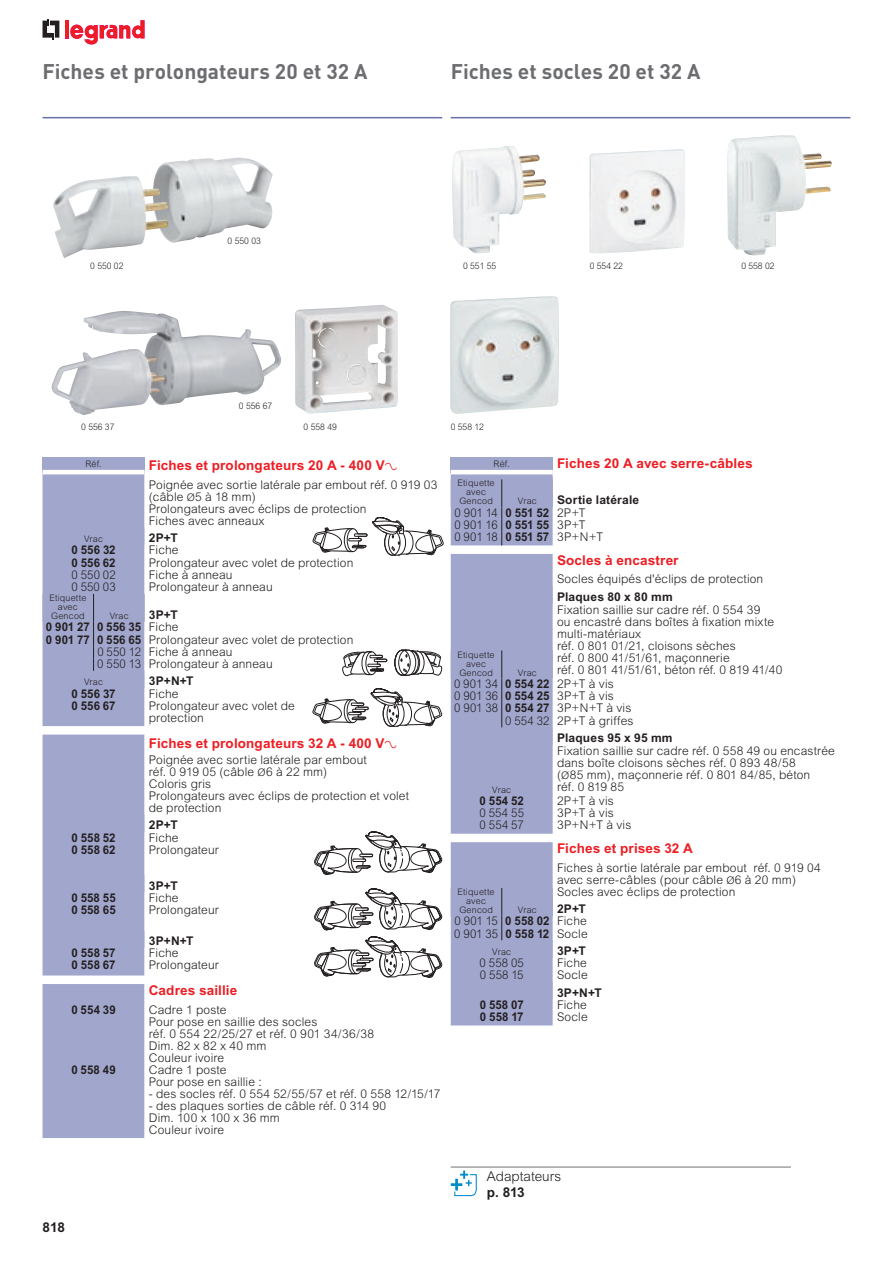
<style>
.page{position:relative;width:893px;height:1263px;background:#fff}
.page>*{position:absolute;margin:0;border:0;box-sizing:border-box;transform-origin:0 0}
.t1{font:700 21px "DIN Pro";color:#6c6d70}
.t2{font:700 13.5px "Arial";letter-spacing:.01em;color:#ee1d23}
.t3{font:300 13.5px/15.8px "Arial";color:#231f20}
.t4{font:700 13.5px "Arial";color:#231f20}
.t5{font:300 12px/12px "Arial";letter-spacing:.01em;color:#231f20}
.t6{font:300 12px/12.3px "Arial";letter-spacing:.01em;color:#231f20;scale:.95 1}
.t7{font:700 12px/12.3px "Arial";letter-spacing:.015em;color:#231f20}
.t8{font:700 12px "Arial";letter-spacing:.015em;color:#231f20;scale:.95 1}
.t9{font:300 9px/9px "Arial";letter-spacing:.02em;color:#231f20;text-align:center}
.t10{font:300 9px "Arial";letter-spacing:.02em;color:#231f20;scale:.95 1}
.s1{font-family:"Legrand 2007";font-weight:400}
.s2{font-weight:300}
.s3{font-weight:700}
</style>
<div class="page">
<svg style="left:43px;top:19px;width:16px;height:20px"></svg>
<hr style="left:65px;top:20px;width:4px;height:18px;background:#ee1d23">
<svg style="left:70px;top:20px;width:75px;height:25px"></svg>
<hr style="left:43px;top:117px;width:399px;height:1px;background:#6770a6">
<hr style="left:451px;top:117px;width:399px;height:1px;background:#6770a6">
<img style="left:155px;top:158px;width:118px;height:85px">
<img style="left:53px;top:176px;width:116px;height:82px">
<img style="left:84px;top:311px;width:197px;height:94px">
<img style="left:51px;top:349px;width:114px;height:66px">
<img style="left:295px;top:305px;width:103px;height:109px">
<img style="left:452px;top:146px;width:94px;height:107px">
<img style="left:590px;top:149px;width:95px;height:104px">
<img style="left:727px;top:135px;width:105px;height:121px">
<img style="left:450px;top:296px;width:109px;height:118px">
<div style="left:43px;top:457px;width:102px;height:269px;background:#a1a6cd"></div>
<div style="left:43px;top:735px;width:102px;height:240px;background:#a1a6cd"></div>
<div style="left:43px;top:984px;width:102px;height:154px;background:#a1a6cd"></div>
<svg style="left:312px;top:517px;width:132px;height:39px"></svg>
<svg style="left:342px;top:651px;width:45px;height:25px"></svg>
<svg style="left:394px;top:649px;width:48px;height:27px"></svg>
<svg style="left:312px;top:688px;width:130px;height:39px"></svg>
<svg style="left:314px;top:831px;width:128px;height:44px"></svg>
<svg style="left:314px;top:888px;width:128px;height:42px"></svg>
<svg style="left:314px;top:936px;width:128px;height:42px"></svg>
<svg style="left:451px;top:457px;width:102px;height:88px;background:#a4a9cd"></svg>
<div style="left:451px;top:554px;width:102px;height:280px;background:#a1a6cd"></div>
<div style="left:451px;top:842px;width:102px;height:183px;background:#a1a6cd"></div>
<hr style="left:451px;top:1166px;width:340px;height:1px;background:#808285">
<svg style="left:451px;top:1170px;width:26px;height:26px"></svg>
<p class="t1" style="left:43px;top:54px;width:327px">Fiches et prolongateurs 20 et 32 A</p>
<p class="t1" style="left:451px;top:54px;width:251px">Fiches et socles 20 et 32 A</p>
<p class="t10" style="left:90px;top:260px;width:37px">0 550 02</p>
<p class="t10" style="left:228px;top:236px;width:37px">0 550 03</p>
<p class="t10" style="left:239px;top:400px;width:37px">0 556 67</p>
<p class="t10" style="left:463px;top:261px;width:37px">0 551 55</p>
<p class="t10" style="left:590px;top:261px;width:37px">0 554 22</p>
<p class="t10" style="left:741px;top:261px;width:37px">0 558 02</p>
<p class="t10" style="left:81px;top:422px;width:37px">0 556 37</p>
<p class="t10" style="left:304px;top:422px;width:37px">0 558 49</p>
<p class="t10" style="left:451px;top:422px;width:37px">0 558 12</p>
<p class="t9" style="left:85px;top:459px;width:18px">Réf.</p>
<p class="t2" style="left:149px;top:458px;width:251px">Fiches et prolongateurs 20 A - 400 V<span class="s1">A</span></p>
<p class="t5" style="left:149px;top:479px;width:290px">Poignée avec sortie latérale par embout réf. 0 919 03 (câble <span class="s1">Ø</span>5 à 18 mm)<br>Prolongateurs avec éclips de protection<br>Fiches avec anneaux</p>
<p class="t9" style="left:84px;top:534px;width:21px">Vrac</p>
<p class="t7" style="left:149px;top:532px;width:30px">2P+T</p>
<p class="t8" style="left:71px;top:543px;width:48px">0 556 32</p>
<p class="t5" style="left:149px;top:544px;width:31px">Fiche</p>
<p class="t8" style="left:71px;top:555px;width:48px">0 556 62</p>
<p class="t5" style="left:149px;top:556px;width:206px">Prolongateur avec volet de protection</p>
<p class="t6" style="left:71px;top:568px;width:48px">0 550 02</p>
<p class="t5" style="left:149px;top:569px;width:85px">Fiche à anneau</p>
<p class="t6" style="left:71px;top:581px;width:48px">0 550 03</p>
<p class="t5" style="left:149px;top:581px;width:125px">Prolongateur à anneau</p>
<p class="t9" style="left:49px;top:593px;width:38px">Etiquette avec<br>Gencod</p>
<p class="t9" style="left:494px;top:459px;width:18px">Réf.</p>
<p class="t2" style="left:557px;top:455px;width:197px">Fiches 20 A avec serre-câbles</p>
<p class="t9" style="left:458px;top:479px;width:38px">Etiquette avec<br>Gencod</p>
<p class="t7" style="left:454px;top:494px;width:186px;text-indent:103px">Sortie latérale<br><span class="s2">0 901 14</span> 0 551 52 <span class="s2">2P+T<br>0 901 16</span> 0 551 55 <span class="s2">3P+T<br>0 901 18</span> 0 551 57 <span class="s2">3P+N+T</span></p>
<p class="t2" style="left:557px;top:552px;width:123px">Socles à encastrer</p>
<p class="t5" style="left:557px;top:570px;width:208px;line-height:17.4px">Socles équipés d'éclips de protection<br><span class="s3">Plaques 80 x 80 mm</span></p>
<p class="t9" style="left:518px;top:497px;width:21px">Vrac</p>
<p class="t5" style="left:557px;top:604px;width:227px">Fixation saillie sur cadre réf. 0 554 39<br>ou encastré dans boîtes à fixation mixte multi-matériaux<br>réf. 0 801 01/21, cloisons sèches<br>réf. 0 800 41/51/61, maçonnerie<br>réf. 0 801 41/51/61, béton réf. 0 819 41/40</p>
<p class="t6" style="left:454px;top:677px;width:170px">0 901 34 <span class="s3">0 554 22</span> 2P+T à vis</p>
<p class="t6" style="left:454px;top:690px;width:170px">0 901 36 <span class="s3">0 554 25</span> 3P+T à vis</p>
<p class="t6" style="left:454px;top:702px;width:188px">0 901 38 <span class="s3">0 554 27</span> 3P+N+T à vis</p>
<p class="t6" style="left:505px;top:714px;width:137px">0 554 32 2P+T à griffes</p>
<p class="t7" style="left:557px;top:731px;width:117px">Plaques 95 x 95 mm</p>
<p class="t9" style="left:110px;top:611px;width:21px">Vrac</p>
<p class="t7" style="left:149px;top:608px;width:30px">3P+T</p>
<p class="t8" style="left:46px;top:620px;width:141px">0 901 27 0 556 35 <span class="s2">Fiche</span></p>
<p class="t5" style="left:46px;top:633px;width:309px"><span class="s3">0 901 77 0 556 65</span> Prolongateur avec volet de protection</p>
<p class="t6" style="left:97px;top:645px;width:144px">0 550 12 Fiche à anneau</p>
<p class="t6" style="left:97px;top:658px;width:186px">0 550 13 Prolongateur à anneau</p>
<p class="t9" style="left:84px;top:678px;width:21px">Vrac</p>
<p class="t7" style="left:149px;top:675px;width:46px">3P+N+T</p>
<p class="t8" style="left:72px;top:686px;width:48px">0 556 37</p>
<p class="t5" style="left:149px;top:687px;width:31px">Fiche</p>
<p class="t8" style="left:71px;top:698px;width:48px">0 556 67</p>
<p class="t5" style="left:149px;top:700px;width:148px">Prolongateur avec volet de protection</p>
<p class="t2" style="left:149px;top:735px;width:251px">Fiches et prolongateurs 32 A - 400 V<span class="s1">A</span></p>
<p class="t5" style="left:149px;top:754px;width:262px">Poignée avec sortie latérale par embout<br>réf. 0 919 05 (câble <span class="s1">Ø</span>6 à 22 mm)<br>Coloris gris<br>Prolongateurs avec éclips de protection et volet de protection</p>
<p class="t7" style="left:149px;top:819px;width:30px">2P+T</p>
<p class="t8" style="left:71px;top:830px;width:48px">0 558 52</p>
<p class="t5" style="left:149px;top:831px;width:31px">Fiche</p>
<p class="t8" style="left:71px;top:843px;width:48px">0 558 62</p>
<p class="t5" style="left:149px;top:844px;width:71px">Prolongateur</p>
<p class="t7" style="left:149px;top:879px;width:30px">3P+T</p>
<p class="t8" style="left:71px;top:891px;width:48px">0 558 55</p>
<p class="t5" style="left:149px;top:892px;width:31px">Fiche</p>
<p class="t8" style="left:71px;top:903px;width:48px">0 558 65</p>
<p class="t5" style="left:149px;top:904px;width:71px">Prolongateur</p>
<p class="t7" style="left:149px;top:934px;width:46px">3P+N+T</p>
<p class="t8" style="left:71px;top:946px;width:48px">0 558 57</p>
<p class="t5" style="left:149px;top:947px;width:31px">Fiche</p>
<p class="t8" style="left:71px;top:958px;width:48px">0 558 67</p>
<p class="t5" style="left:149px;top:959px;width:71px">Prolongateur</p>
<p class="t2" style="left:149px;top:982px;width:90px">Cadres saillie</p>
<p class="t8" style="left:71px;top:1002px;width:48px">0 554 39</p>
<p class="t5" style="left:149px;top:1003px;width:227px">Cadre 1 poste<br>Pour pose en saillie des socles<br>réf. 0 554 22/25/27 et réf. 0 901 34/36/38<br>Dim. 82 x 82 x 40 mm<br>Couleur ivoire</p>
<p class="t8" style="left:71px;top:1062px;width:48px">0 558 49</p>
<p class="t5" style="left:149px;top:1063px;width:114px">Cadre 1 poste<br>Pour pose en saillie :</p>
<p class="t5" style="left:149px;top:1087px;width:293px">- des socles réf. 0 554 52/55/57 et réf. 0 558 12/15/17</p>
<p class="t5" style="left:149px;top:1099px;width:239px">- des plaques sorties de câble réf. 0 314 90<br>Dim. 100 x 100 x 36 mm<br>Couleur ivoire</p>
<p class="t9" style="left:458px;top:650px;width:38px">Etiquette avec<br>Gencod</p>
<p class="t9" style="left:518px;top:668px;width:21px">Vrac</p>
<p class="t5" style="left:557px;top:745px;width:279px">Fixation saillie sur cadre réf. 0 558 49 ou encastrée dans boîte cloisons sèches réf. 0 893 48/58<br>(<span class="s1">Ø</span>85 mm), maçonnerie réf. 0 801 84/85, béton<br>réf. 0 819 85</p>
<p class="t9" style="left:492px;top:785px;width:21px">Vrac</p>
<p class="t8" style="left:480px;top:794px;width:48px">0 554 52</p>
<p class="t5" style="left:557px;top:795px;width:58px">2P+T à vis</p>
<p class="t6" style="left:479px;top:807px;width:48px">0 554 55</p>
<p class="t5" style="left:557px;top:807px;width:58px">3P+T à vis</p>
<p class="t6" style="left:480px;top:819px;width:48px">0 554 57</p>
<p class="t5" style="left:557px;top:819px;width:76px">3P+N+T à vis</p>
<p class="t2" style="left:557px;top:840px;width:137px">Fiches et prises 32 A</p>
<p class="t9" style="left:458px;top:887px;width:38px">Etiquette avec<br>Gencod</p>
<p class="t5" style="left:557px;top:861px;width:265px">Fiches à sortie latérale par embout réf. 0 919 04 avec serre-câbles (pour câble <span class="s1">Ø</span>6 à 20 mm)<br>Socles avec éclips de protection</p>
<p class="t6" style="left:454px;top:903px;width:142px;text-indent:103px"><span class="s3">2P+T<br></span>0 901 15 <span class="s3">0 558 02</span> Fiche<br>0 901 35 <span class="s3">0 558 12</span> Socle</p>
<p class="t9" style="left:492px;top:947px;width:21px">Vrac</p>
<p class="t7" style="left:557px;top:944px;width:30px">3P+T</p>
<p class="t6" style="left:480px;top:957px;width:48px">0 558 05</p>
<p class="t5" style="left:557px;top:957px;width:31px">Fiche</p>
<p class="t6" style="left:480px;top:969px;width:48px">0 558 15</p>
<p class="t7" style="left:557px;top:966px;width:46px;line-height:17.4px"><span class="s2">Socle<br></span>3P+N+T</p>
<p class="t8" style="left:480px;top:998px;width:48px">0 558 07</p>
<p class="t5" style="left:557px;top:999px;width:31px">Fiche</p>
<p class="t8" style="left:480px;top:1010px;width:47px">0 558 17</p>
<p class="t5" style="left:557px;top:1011px;width:32px">Socle</p>
<p class="t9" style="left:518px;top:905px;width:21px">Vrac</p>
<p class="t4" style="left:43px;top:1219px;width:24px">818</p>
<p class="t3" style="left:487px;top:1168px;width:76px">Adaptateurs <span class="s3">p. 813</span></p>
</div>
